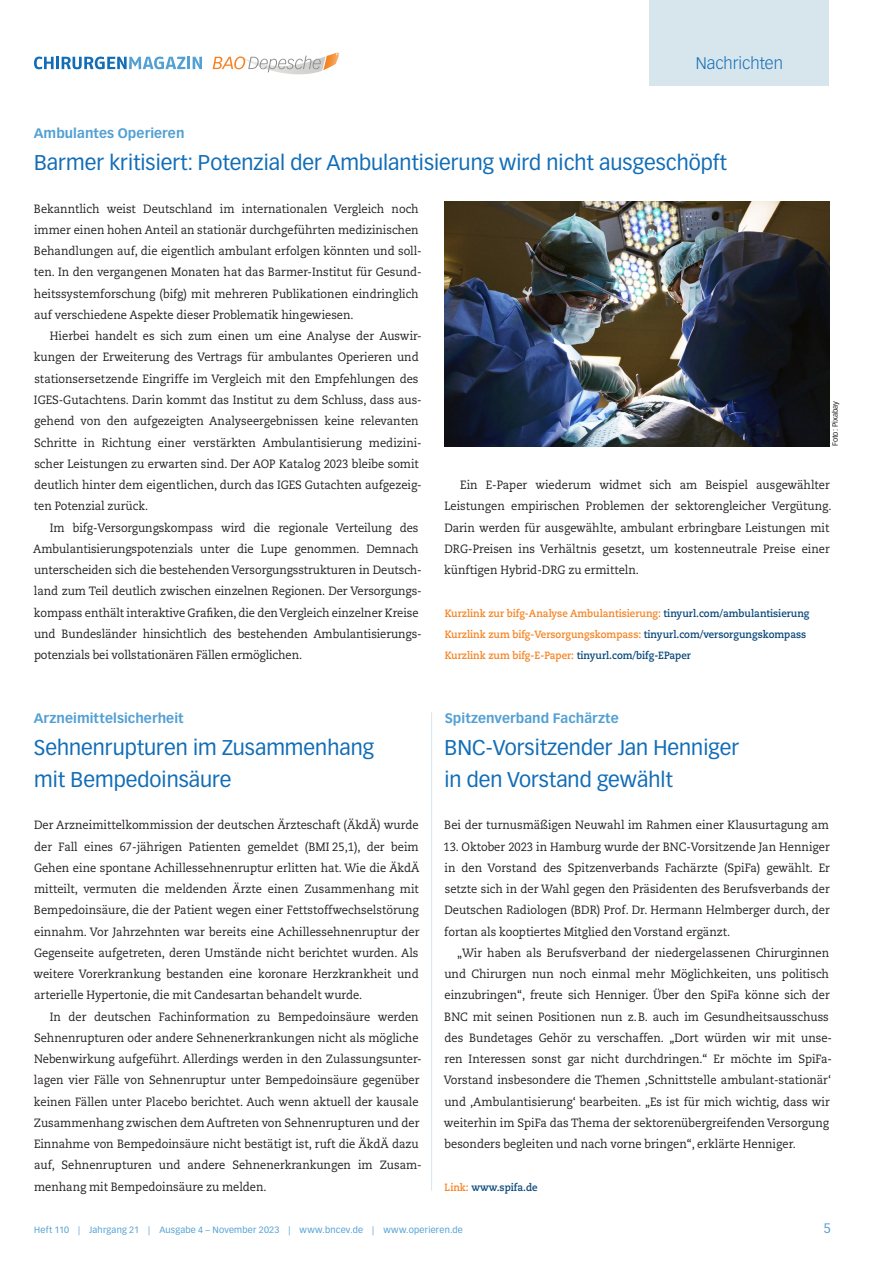
<style>
.page{position:relative;width:893px;height:1263px;background:#fff}
.page>*{position:absolute;margin:0;border:0;box-sizing:border-box;transform-origin:0 0}
._3_2_1_Head_klein{font:21px/32px "Vectora LT Std";color:#116db7}
.t1{font:300 16.5px "Vectora LT Std";color:#116db7}
._3_1_1_Dachzeile_kle{font:700 13.5px "Vectora LT Std";letter-spacing:.005em;color:#52a0d4}
.t2{font:13.5px "Vectora LT Std";color:#52a0d4}
._1_2_Lauftext{font:12px/21.3px "Caecilia LT Std";color:#231f20;scale:.93 1}
._1_3_Lauftext_ohne_E{font:12px/21.3px "Caecilia LT Std";color:#231f20;text-align:justify;scale:.93 1}
._1_7_Kontaktdaten{font:700 10.5px "Caecilia LT Std";color:#f58220;scale:.93 1}
._1_7_Kontaktdaten-2{font:700 10.5px "Caecilia LT Std";color:#064678;scale:.93 1}
.t3{font:9px "Vectora LT Std";letter-spacing:.025em;color:#52a0d4}
._1_8_BU{font:7.5px "Vectora LT Std";color:#231f20}
.s1{color:#064678}
.s2{color:#f58220}
</style>
<div class="page">
<svg style="left:213px;top:52px;width:126px;height:22px"></svg>
<svg style="left:34px;top:57px;width:168px;height:12px"></svg>
<div style="left:649px;top:0;width:180px;height:85px;background:#d7e5ec"></div>
<hr style="left:431px;top:712px;width:1px;height:479px;background:#d7e5ec">
<img style="left:444px;top:202px;width:385px;height:244px">
<p class="t1" style="left:696px;top:54px;width:89px">Nachrichten</p>
<p class="_3_1_1_Dachzeile_kle" style="left:34px;top:125px;width:152px">Ambulantes Operieren</p>
<p class="_3_2_1_Head_klein" style="left:34px;top:147px;width:694px">Barmer kritisiert: Potenzial der Ambulantisierung wird nicht ausgeschöpft</p>
<p class="_1_3_Lauftext_ohne_E" style="left:34px;top:198px;width:419px;text-align:left">Bekanntlich weist Deutschland im internationalen Vergleich noch immer einen hohen Anteil an stationär durchgeführten medizinischen Behandlungen auf, die eigentlich ambulant erfolgen könnten und soll&shy;ten. In den vergangenen Monaten hat das Barmer-Institut für Gesund&shy;heitssystemforschung (bifg) mit mehreren Publikationen eindringlich auf verschiedene Aspekte dieser Problematik hingewiesen.</p>
<p class="_1_2_Lauftext" style="left:34px;top:326px;width:419px;text-indent:16px">Hierbei handelt es sich zum einen um eine Analyse der Auswir&shy;kungen der Erweiterung des Vertrags für ambulantes Operieren und stationsersetzende Eingriffe im Vergleich mit den Empfehlungen des IGES-Gutachtens. Darin kommt das Institut zu dem Schluss, dass aus&shy;gehend von den aufgezeigten Analyseergebnissen keine relevanten Schritte in Richtung einer verstärkten Ambulantisierung medizini&shy;scher Leistungen zu erwarten sind. Der AOP Katalog 2023 bleibe somit deutlich hinter dem eigentlichen, durch das IGES Gutachten aufgezeig&shy;ten Potenzial zurück.</p>
<p class="_1_2_Lauftext" style="left:33px;top:517px;width:419px;text-indent:17px">Im bifg-Versorgungskompass wird die regionale Verteilung des Ambulantisierungspotenzials unter die Lupe genommen. Demnach unterscheiden sich die bestehenden Versorgungsstrukturen in Deutsch&shy;land zum Teil deutlich zwischen einzelnen Regionen. Der Versorgungs&shy;kompass enthält interaktive Grafiken, die den Vergleich einzelner Kreise und Bundesländer hinsichtlich des bestehenden Ambulantisierungs&shy;potenzials bei vollstationären Fällen ermöglichen.</p>
<p class="_1_8_BU" style="left:831px;top:446px;width:47px;rotate:-90deg">Foto: Pixabay</p>
<p class="_1_2_Lauftext" style="left:444px;top:474px;width:418px;text-indent:16px">Ein E-Paper wiederum widmet sich am Beispiel ausgewählter Leistungen empirischen Problemen der sektorengleicher Vergütung.<br>Darin werden für ausgewählte, ambulant erbringbare Leistungen mit DRG-Preisen ins Verhältnis gesetzt, um kostenneutrale Preise einer künftigen Hybrid-DRG zu ermitteln.</p>
<p class="_1_7_Kontaktdaten" style="left:445px;top:607px;width:394px">Kurzlink zur bifg-Analyse Ambulantisierung: <span class="s1">tinyurl.com/ambulantisierung</span></p>
<p class="_1_7_Kontaktdaten" style="left:445px;top:628px;width:390px">Kurzlink zum bifg-Versorgungskompass: <span class="s1">tinyurl.com/versorgungskompass</span></p>
<p class="_1_7_Kontaktdaten" style="left:445px;top:649px;width:266px">Kurzlink zum bifg-E-Paper: <span class="s1">tinyurl.com/bifg-EPaper</span></p>
<p class="_3_1_1_Dachzeile_kle" style="left:34px;top:710px;width:152px">Arzneimittelsicherheit</p>
<p class="_3_2_1_Head_klein" style="left:34px;top:731px;width:342px">Sehnenrupturen im Zusammenhang mit Bempedoinsäure</p>
<p class="_1_3_Lauftext_ohne_E" style="left:34px;top:815px;width:416px">Der Arzneimittelkommission der deutschen Ärzteschaft (ÄkdÄ) wurde der Fall eines 67-jährigen Patienten gemeldet (BMI 25,1), der beim Gehen eine spontane Achillessehnenruptur erlitten hat. Wie die ÄkdÄ mitteilt, vermuten die meldenden Ärzte einen Zusammenhang mit Bempedoinsäure, die der Patient wegen einer Fettstoffwechselstörung einnahm. Vor Jahrzehnten war bereits eine Achillessehnenruptur der Gegenseite aufgetreten, deren Umstände nicht berichtet wurden. Als weitere Vorerkrankung bestanden eine koronare Herzkrankheit und arterielle Hypertonie, die mit Candesartan behandelt wurde.</p>
<p class="_1_2_Lauftext" style="left:34px;top:1006px;width:419px;text-indent:16px">In der deutschen Fachinformation zu Bempedoinsäure werden Sehnenrupturen oder andere Sehnenerkrankungen nicht als mögliche Nebenwirkung aufgeführt. Allerdings werden in den Zulassungsunter&shy;lagen vier Fälle von Sehnenruptur unter Bempedoinsäure gegenüber keinen Fällen unter Placebo berichtet. Auch wenn aktuell der kausale Zusammenhang zwischen dem Auftreten von Sehnenrupturen und der Einnahme von Bempedoinsäure nicht bestätigt ist, ruft die ÄkdÄ dazu auf, Sehnenrupturen und andere Sehnenerkrankungen im Zusam&shy;menhang mit Bempedoinsäure zu melden.</p>
<p class="_3_1_1_Dachzeile_kle" style="left:445px;top:710px;width:176px">Spitzenverband Fachärzte</p>
<p class="_3_2_1_Head_klein" style="left:444px;top:731px;width:296px">BNC-Vorsitzender Jan Henniger in den Vorstand gewählt</p>
<p class="_1_3_Lauftext_ohne_E" style="left:444px;top:815px;width:415px">Bei der turnusmäßigen Neuwahl im Rahmen einer Klausurtagung am</p>
<p class="_1_3_Lauftext_ohne_E" style="left:443px;top:836px;width:417px">13. Oktober 2023 in Hamburg wurde der BNC-Vorsitzende Jan Henniger in den Vorstand des Spitzenverbands Fachärzte (SpiFa) gewählt. Er setzte sich in der Wahl gegen den Präsidenten des Berufsverbands der Deutschen Radiologen (BDR) Prof. Dr. Hermann Helmberger durch, der fortan als kooptiertes Mitglied den Vorstand ergänzt.</p>
<p class="_1_2_Lauftext" style="left:444px;top:942px;width:419px;text-indent:14px">„Wir haben als Berufsverband der niedergelassenen Chirurginnen und Chirurgen nun noch einmal mehr Möglichkeiten, uns politisch einzubringen“, freute sich Henniger. Über den SpiFa könne sich der BNC mit seinen Positionen nun z.B. auch im Gesundheitsausschuss des Bundetages Gehör zu verschaffen. „Dort würden wir mit unse&shy;ren Interessen sonst gar nicht durchdringen.“ Er möchte im SpiFa-Vorstand insbesondere die Themen ‚Schnittstelle ambulant-stationär‘ und ‚Ambulantisierung‘ bearbeiten. „Es ist für mich wichtig, dass wir weiterhin im SpiFa das Thema der sektorenübergreifenden Versorgung besonders begleiten und nach vorne bringen“, erklärte Henniger.</p>
<p class="_1_7_Kontaktdaten-2" style="left:445px;top:1181px;width:102px"><span class="s2">Link:</span> www.spifa.de</p>
<p class="t3" style="left:34px;top:1225px;width:430px">Heft 110 | Jahrgang 21 | Ausgabe 4 – November 2023 | www.bncev.de | www.operieren.de</p>
<p class="t2" style="left:823px;top:1220px;width:9px">5</p>
</div>
